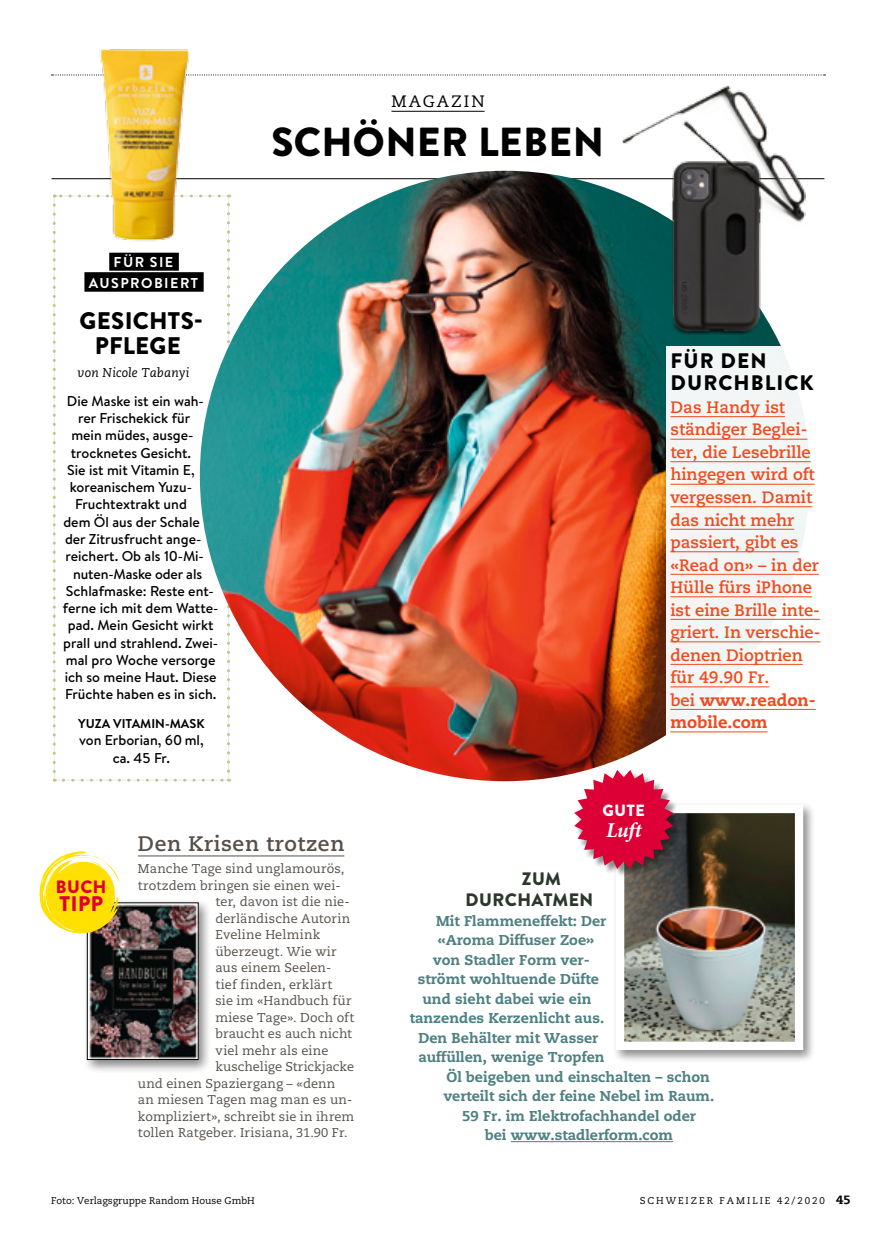
<style>
.page{position:relative;width:893px;height:1234px;background:#fff}
.page>*{position:absolute;margin:0;border:0;box-sizing:border-box;transform-origin:0 0}
.MAGAZIN_Rubriktitel{font:900 40.5px "Brandon Grotesque";letter-spacing:.01em;color:#000}
._100_kl_Headline_Brd{font:900 24px/25.5px "Brandon Grotesque";letter-spacing:.01em;color:#000;text-align:center}
.t1{font:900 21.15px "Brandon Text";color:#dd0037}
.t2{font:italic 700 21.15px "Minion Pro";color:#fff}
.MAGAZIN_Titel_Versal{font:700 21px "Caecilia";letter-spacing:.035em;color:#564f4a}
.MAGAZIN_Titel_Versal-2{font:900 21px/22.5px "Brandon Grotesque";letter-spacing:.05em;color:#000}
.MAGAZIN_Titel_Versal-3{font:900 18px/21px "Brandon Text";letter-spacing:.02em;color:#2c372d}
.t3{font:900 17.85px "Brandon Text";color:#dd0037}
.MAGAZIN_Text_CaeciFe{font:700 16.5px/22.5px "Caecilia";color:#f04a1d}
.SPITZTITEL_Caeci_11p{font:16.5px "Caecilia";letter-spacing:.125em;color:#000}
.t4{font:900 16.2px "Brandon Text";color:#fff}
.MAGAZIN_Text_Brd_1sp{font:500 14.25px/17.2px "Brandon Text";color:#000;text-align:center}
.MAGAZIN_Text_Caeci_9{font:800 14.25px "Caecilia";color:#4e8082}
.SPITZTITEL_Balken_11{font:700 14.25px/21px "Brandon Grotesque";letter-spacing:.1em;color:#fff;text-align:center}
.BOX_Caeci_TextFett_8{font:12.75px "Caecilia";letter-spacing:.01em;color:#564f4a}
.MAGAZIN_Autorenzeile{font:italic 12.75px "Caecilia";letter-spacing:.015em;color:#000}
._300_Legende_Auszeic{font:700 12.75px "Brandon Text";color:#000}
.PAGINA_8pt_Zahl_x08{font:800 12px "Caecilia";color:#000}
._800_Fotobyline_x12{font:9.75px "Caecilia";color:#000}
.PAGINA_6_5pt_Text_x0{font:9.75px "Caecilia";letter-spacing:.2em;color:#000}
.s1{font-weight:800}
</style>
<div class="page">
<svg style="left:52px;top:74px;width:773px;height:1px"></svg>
<svg style="left:53px;top:205px;width:3px;height:576px"></svg>
<svg style="left:63px;top:778px;width:167px;height:3px"></svg>
<svg style="left:227px;top:194px;width:3px;height:577px"></svg>
<svg style="left:54px;top:194px;width:165px;height:3px"></svg>
<hr style="left:52px;top:178px;width:772px;height:1px;background:#000">
<img style="left:200px;top:171px;width:610px;height:610px;border-radius:305px">
<img style="left:622px;top:85px;width:183px;height:249px">
<img style="left:95px;top:49px;width:102px;height:192px">
<div style="left:612px;top:800px;width:204px;height:262px;background:#000;opacity:.45"></div>
<img style="left:625px;top:813px;width:169px;height:227px">
<div style="left:616px;top:804px;width:187px;height:245px;border:8px solid #fff"></div>
<div style="left:82px;top:897px;width:130px;height:176px;background:#000;opacity:.5"></div>
<img style="left:89px;top:904px;width:107px;height:153px">
<div style="left:109px;top:252px;width:70px;height:18px;background:#000"></div>
<div style="left:84px;top:272px;width:120px;height:19px;background:#000"></div>
<svg style="left:666px;top:346px;width:155px;height:389px;fill:#f2f6f5"></svg>
<hr style="left:511px;top:1140px;width:162px;height:1px;background:#4e8082">
<svg style="left:39px;top:851px;width:83px;height:84px"></svg>
<hr style="left:138px;top:855px;width:206px;height:1px;background:#564f4a">
<hr style="left:391px;top:111px;width:94px;height:1px;background:#000">
<hr style="left:670px;top:416px;width:115px;height:1px;background:#f04a1d">
<hr style="left:670px;top:438px;width:137px;height:1px;background:#f04a1d">
<hr style="left:670px;top:461px;width:141px;height:1px;background:#f04a1d">
<hr style="left:670px;top:483px;width:145px;height:1px;background:#f04a1d">
<hr style="left:670px;top:506px;width:142px;height:1px;background:#f04a1d">
<hr style="left:670px;top:528px;width:124px;height:1px;background:#f04a1d">
<hr style="left:670px;top:551px;width:128px;height:1px;background:#f04a1d">
<hr style="left:670px;top:573px;width:149px;height:1px;background:#f04a1d">
<hr style="left:670px;top:596px;width:142px;height:1px;background:#f04a1d">
<hr style="left:670px;top:618px;width:150px;height:1px;background:#f04a1d">
<hr style="left:670px;top:641px;width:150px;height:1px;background:#f04a1d">
<hr style="left:670px;top:663px;width:133px;height:1px;background:#f04a1d">
<hr style="left:670px;top:686px;width:99px;height:1px;background:#f04a1d">
<hr style="left:670px;top:708px;width:146px;height:1px;background:#f04a1d">
<hr style="left:670px;top:731px;width:98px;height:1px;background:#f04a1d">
<div style="left:574px;top:770px;width:108px;height:107px;background:#000;opacity:.45"></div>
<svg style="left:574px;top:769px;width:99px;height:99px"></svg>
<p class="SPITZTITEL_Balken_11" style="left:89px;top:251px;width:111px">FÜR SIE<br>AUSPROBIERT</p>
<p class="_100_kl_Headline_Brd" style="left:79px;top:308px;width:125px">GESICHTS-<br>PFLEGE</p>
<p class="MAGAZIN_Autorenzeile" style="left:78px;top:365px;width:113px">von Nicole Tabanyi</p>
<p class="MAGAZIN_Text_Brd_1sp" style="left:67px;top:392px;width:138px">Die Maske ist ein wah-</p>
<p class="MAGAZIN_Text_Brd_1sp" style="left:78px;top:409px;width:114px">rer Frischekick für</p>
<p class="MAGAZIN_Text_Brd_1sp" style="left:71px;top:426px;width:124px">mein müdes, ausge-</p>
<p class="MAGAZIN_Text_Brd_1sp" style="left:71px;top:443px;width:122px">trocknetes Gesicht.</p>
<p class="MAGAZIN_Text_Brd_1sp" style="left:67px;top:461px;width:129px">Sie ist mit Vitamin E,</p>
<p class="MAGAZIN_Text_Brd_1sp" style="left:70px;top:478px;width:124px">koreanischem Yuzu-</p>
<p class="MAGAZIN_Text_Brd_1sp" style="left:75px;top:495px;width:113px">Fruchtextrakt und</p>
<p class="MAGAZIN_Text_Brd_1sp" style="left:63px;top:512px;width:138px">dem Öl aus der Schale</p>
<p class="MAGAZIN_Text_Brd_1sp" style="left:65px;top:530px;width:138px">der Zitrusfrucht ange-</p>
<p class="MAGAZIN_Text_Brd_1sp" style="left:65px;top:547px;width:140px">reichert. Ob als 10-Mi-</p>
<p class="MAGAZIN_Text_Brd_1sp" style="left:73px;top:564px;width:131px">nuten-Maske oder als</p>
<p class="MAGAZIN_Text_Brd_1sp" style="left:66px;top:581px;width:150px">Schlafmaske: Reste ent-</p>
<p class="MAGAZIN_Text_Brd_1sp" style="left:63px;top:599px;width:157px">ferne ich mit dem Watte-</p>
<p class="MAGAZIN_Text_Brd_1sp" style="left:68px;top:616px;width:147px">pad. Mein Gesicht wirkt</p>
<p class="MAGAZIN_Text_Brd_1sp" style="left:63px;top:633px;width:157px">prall und strahlend. Zwei-</p>
<p class="MAGAZIN_Text_Brd_1sp" style="left:66px;top:650px;width:151px">mal pro Woche versorge</p>
<p class="MAGAZIN_Text_Brd_1sp" style="left:65px;top:668px;width:153px">ich so meine Haut. Diese</p>
<p class="MAGAZIN_Text_Brd_1sp" style="left:65px;top:685px;width:153px">Früchte haben es in sich.</p>
<p class="_300_Legende_Auszeic" style="left:78px;top:714px;width:128px">YUZA VITAMIN-MASK</p>
<p class="MAGAZIN_Text_Brd_1sp" style="left:79px;top:731px;width:126px">von Erborian, 60 ml, ca. 45 Fr.</p>
<p class="SPITZTITEL_Caeci_11p" style="left:391px;top:91px;width:95px">MAGAZIN</p>
<p class="MAGAZIN_Rubriktitel" style="left:271px;top:114px;width:334px">SCHÖNER LEBEN</p>
<p class="MAGAZIN_Titel_Versal-2" style="left:671px;top:349px;width:145px">FÜR DEN<br>DURCHBLICK</p>
<p class="MAGAZIN_Text_CaeciFe" style="left:670px;top:396px;width:152px">Das Handy ist ständiger Beglei&shy;ter, die Lesebrille hingegen wird oft vergessen. Damit das nicht mehr passiert, gibt es «Read on» – in der<br>Hülle fürs iPhone ist eine Brille inte&shy;griert. In verschie&shy;denen Dioptrien für 49.90 Fr.<br>bei <span class="s1">www.readon&shy;mobile.com</span></p>
<p class="t3" style="left:56px;top:874px;width:52px">BUCH</p>
<p class="t1" style="left:59px;top:888px;width:46px">TIPP</p>
<p class="MAGAZIN_Titel_Versal" style="left:138px;top:831px;width:208px">Den Krisen trotzen</p>
<p class="BOX_Caeci_TextFett_8" style="left:138px;top:861px;width:208px">Manche Tage sind unglamourös,</p>
<p class="BOX_Caeci_TextFett_8" style="left:138px;top:877px;width:204px">trotzdem bringen sie einen wei-</p>
<p class="BOX_Caeci_TextFett_8" style="left:215px;top:894px;width:136px">ter, davon ist die nie-</p>
<p class="BOX_Caeci_TextFett_8" style="left:215px;top:910px;width:136px">derländische Autorin</p>
<p class="BOX_Caeci_TextFett_8" style="left:215px;top:927px;width:106px">Eveline Helmink</p>
<p class="BOX_Caeci_TextFett_8" style="left:215px;top:943px;width:123px">überzeugt. Wie wir</p>
<p class="BOX_Caeci_TextFett_8" style="left:215px;top:960px;width:117px">aus einem Seelen-</p>
<p class="BOX_Caeci_TextFett_8" style="left:215px;top:976px;width:118px">tief finden, erklärt</p>
<p class="BOX_Caeci_TextFett_8" style="left:215px;top:993px;width:138px">sie im «Handbuch für</p>
<p class="BOX_Caeci_TextFett_8" style="left:215px;top:1009px;width:140px">miese Tage». Doch oft</p>
<p class="BOX_Caeci_TextFett_8" style="left:215px;top:1026px;width:138px">braucht es auch nicht</p>
<p class="BOX_Caeci_TextFett_8" style="left:215px;top:1042px;width:114px">viel mehr als eine</p>
<p class="BOX_Caeci_TextFett_8" style="left:215px;top:1059px;width:140px">kuschelige Strickjacke</p>
<p class="BOX_Caeci_TextFett_8" style="left:138px;top:1075px;width:199px">und einen Spaziergang – «denn</p>
<p class="BOX_Caeci_TextFett_8" style="left:138px;top:1092px;width:216px">an miesen Tagen mag man es un-</p>
<p class="BOX_Caeci_TextFett_8" style="left:138px;top:1108px;width:218px">kompliziert», schreibt sie in ihrem</p>
<p class="BOX_Caeci_TextFett_8" style="left:138px;top:1125px;width:211px">tollen Ratgeber. Irisiana, 31.90 Fr.</p>
<p class="_800_Fotobyline_x12" style="left:51px;top:1194px;width:205px">Foto: Verlagsgruppe Random House GmbH</p>
<p class="t4" style="left:603px;top:798px;width:44px">GUTE</p>
<p class="t2" style="left:606px;top:814px;width:37px">Luft</p>
<p class="MAGAZIN_Titel_Versal-3" style="left:466px;top:867px;width:129px;text-indent:56px">ZUM<br>DURCHATMEN</p>
<p class="MAGAZIN_Text_Caeci_9" style="left:436px;top:911px;width:172px">Mit Flammeneffekt: Der</p>
<p class="MAGAZIN_Text_Caeci_9" style="left:438px;top:931px;width:158px">«Aroma Diffuser Zoe»</p>
<p class="MAGAZIN_Text_Caeci_9" style="left:433px;top:950px;width:158px">von Stadler Form ver-</p>
<p class="MAGAZIN_Text_Caeci_9" style="left:418px;top:970px;width:183px">strömt wohltuende Düfte</p>
<p class="MAGAZIN_Text_Caeci_9" style="left:422px;top:989px;width:171px">und sieht dabei wie ein</p>
<p class="MAGAZIN_Text_Caeci_9" style="left:410px;top:1009px;width:196px">tanzendes Kerzenlicht aus.</p>
<p class="MAGAZIN_Text_Caeci_9" style="left:419px;top:1028px;width:181px">Den Behälter mit Wasser</p>
<p class="MAGAZIN_Text_Caeci_9" style="left:418px;top:1048px;width:188px">auffüllen, wenige Tropfen</p>
<p class="MAGAZIN_Text_Caeci_9" style="left:447px;top:1067px;width:265px">Öl beigeben und einschalten – schon</p>
<p class="MAGAZIN_Text_Caeci_9" style="left:444px;top:1087px;width:272px">verteilt sich der feine Nebel im Raum.</p>
<p class="MAGAZIN_Text_Caeci_9" style="left:462px;top:1106px;width:236px">59 Fr. im Elektrofachhandel oder</p>
<p class="MAGAZIN_Text_Caeci_9" style="left:485px;top:1126px;width:189px">bei www.stadlerform.com</p>
<p class="PAGINA_6_5pt_Text_x0" style="left:640px;top:1194px;width:187px">SCHWEIZER FAMILIE 42/2020</p>
<p class="PAGINA_8pt_Zahl_x08" style="left:836px;top:1192px;width:16px">45</p>
</div>
